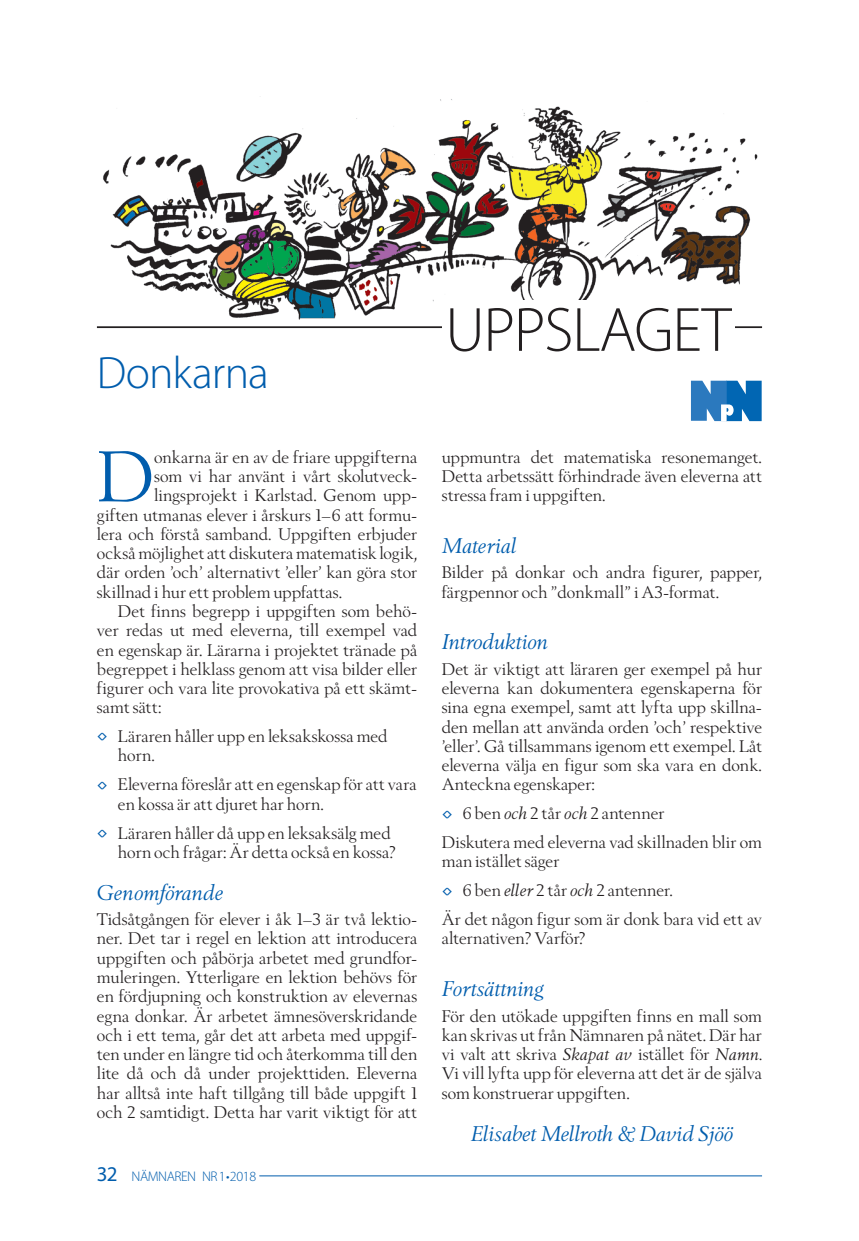
<style>
.page{position:relative;width:859px;height:1241px;background:#fff}
.page>*{position:absolute;margin:0;border:0;box-sizing:border-box;transform-origin:0 0}
.t1{font:71.05px "Berling Nova Display Pro";color:#015dad}
.t2{font:300 63px "Myriad Pro";letter-spacing:-.02em;color:#231f20}
.t3{font:300 45.5px "Myriad Pro";letter-spacing:-.02em;color:#015dad}
.t4{font:italic 21px "Berling Nova Display Pro";letter-spacing:-.005em;color:#015dad}
.t5{font:16.62px/19.2px "Berling Nova Display Pro";letter-spacing:.005em;color:#231f20}
.t6{font:300 14px "Myriad Pro";letter-spacing:-.03em;color:#015dad}
.s1{font-family:"Myriad Pro";font-size:10.5px;color:#015dad}
.s2{font-weight:400;font-size:21px}
.s3{font-style:italic}
</style>
<div class="page">
<svg style="left:691px;top:380px;width:70px;height:41px;background:#3784c2"></svg>
<hr style="left:259px;top:1175px;width:502px;height:1px;background:#015dad">
<img style="left:103px;top:99px;width:659px;height:229px">
<hr style="left:97px;top:326px;width:664px;height:2px;background:#231f20">
<div style="left:441px;top:300px;width:293px;height:54px;background:#fff"></div>
<h3 class="t3" style="left:97px;top:348px;width:173px">Donkarna</h3>
<h1 class="t1" style="left:97px;top:433px;width:59px">D</h1>
<p class="t5" style="left:154px;top:447px;width:264px">onkarna är en av de friare uppgifterna</p>
<p class="t5" style="left:154px;top:466px;width:264px">som vi har använt i vårt skolutveck-</p>
<p class="t5" style="left:154px;top:485px;width:264px">lingsprojekt i Karlstad. Genom upp-</p>
<p class="t5" style="left:97px;top:505px;width:321px">giften utmanas elever i årskurs 1–6 att formu-</p>
<p class="t5" style="left:97px;top:524px;width:321px">lera och förstå samband. Uppgiften erbjuder</p>
<p class="t5" style="left:97px;top:543px;width:322px">också möjlighet att diskutera matematisk logik,</p>
<p class="t5" style="left:97px;top:562px;width:321px">där orden ’och’ alternativt ’eller’ kan göra stor</p>
<p class="t5" style="left:97px;top:582px;width:247px">skillnad i hur ett problem uppfattas.</p>
<p class="t5" style="left:118px;top:601px;width:300px">Det finns begrepp i uppgiften som behö-</p>
<p class="t5" style="left:97px;top:620px;width:321px">ver redas ut med eleverna, till exempel vad</p>
<p class="t5" style="left:97px;top:639px;width:322px">en egenskap är. Lärarna i projektet tränade på</p>
<p class="t5" style="left:97px;top:659px;width:321px">begreppet i helklass genom att visa bilder eller</p>
<p class="t5" style="left:97px;top:678px;width:321px">figurer och vara lite provokativa på ett skämt-</p>
<p class="t5" style="left:97px;top:697px;width:66px">samt sätt:</p>
<p class="t5" style="left:118px;top:726px;width:271px;text-indent:-21px"><span class="s1">◊</span> Läraren håller upp en leksakskossa med horn.</p>
<p class="t5" style="left:118px;top:774px;width:300px;text-indent:-21px"><span class="s1">◊</span> Eleverna föreslår att en egenskap för att vara en kossa är att djuret har horn.</p>
<p class="t5" style="left:118px;top:822px;width:279px;text-indent:-21px"><span class="s1">◊</span> Läraren håller då upp en leksaksälg med horn och frågar: Är detta också en kossa?</p>
<p class="t4" style="left:97px;top:880px;width:128px">Genomförande</p>
<p class="t5" style="left:97px;top:909px;width:322px;text-align:justify">Tidsåtgången för elever i åk 1–3 är två lektio&shy;ner. Det tar i regel en lektion att introducera uppgiften och påbörja arbetet med grundfor&shy;muleringen. Ytterligare en lektion behövs för en fördjupning och konstruktion av elevernas egna donkar. Är arbetet ämnesöverskridande och i ett tema, går det att arbeta med uppgif&shy;ten under en längre tid och återkomma till den lite då och då under projekttiden. Eleverna har alltså inte haft tillgång till både uppgift 1 och 2 samtidigt. Detta har varit viktigt för att</p>
<p class="t6" style="left:97px;top:1168px;width:161px"><span class="s2">32</span> NÄMNAREN NR1•2018</p>
<h2 class="t2" style="left:445px;top:295px;width:287px">UPPSLAGET</h2>
<p class="t5" style="left:441px;top:447px;width:322px;text-align:justify">uppmuntra det matematiska resonemanget.<br>Detta arbetssätt förhindrade även eleverna att stressa fram i uppgiften.</p>
<p class="t4" style="left:441px;top:533px;width:76px">Material</p>
<p class="t5" style="left:441px;top:562px;width:322px">Bilder på donkar och andra figurer, papper, färgpennor och ”donkmall” i A3-format.</p>
<p class="t4" style="left:441px;top:629px;width:108px">Introduktion</p>
<p class="t5" style="left:441px;top:659px;width:322px;text-align:justify">Det är viktigt att läraren ger exempel på hur eleverna kan dokumentera egenskaperna för sina egna exempel, samt att lyfta upp skillna&shy;den mellan att använda orden ’och’ respektive ’eller’. Gå tillsammans igenom ett exempel. Låt eleverna välja en figur som ska vara en donk.<br>Anteckna egenskaper:</p>
<p class="t5" style="left:441px;top:798px;width:322px;line-height:28.9px"><span class="s1">◊</span> 6 ben <span class="s3">och</span> 2 tår <span class="s3">och</span> 2 antenner<br>Diskutera med eleverna vad skillnaden blir om</p>
<p class="t5" style="left:441px;top:846px;width:322px;line-height:28.9px">man istället säger<br><span class="s1">◊</span> 6 ben <span class="s3">eller</span> 2 tår <span class="s3">och</span> 2 antenner.<br>Är det någon figur som är donk bara vid ett av</p>
<p class="t5" style="left:441px;top:928px;width:145px">alternativen? Varför?</p>
<p class="t4" style="left:441px;top:976px;width:103px">Fortsättning</p>
<p class="t5" style="left:441px;top:1005px;width:322px;text-align:justify">För den utökade uppgiften finns en mall som kan skrivas ut från Nämnaren på nätet. Där har vi valt att skriva <span class="s3">Skapat av</span> istället för <span class="s3">Namn.<br></span>Vi vill lyfta upp för eleverna att det är de själva som konstruerar uppgiften.</p>
<p class="t4" style="left:470px;top:1120px;width:263px">Elisabet Mellroth &amp; David Sjöö</p>
</div>
